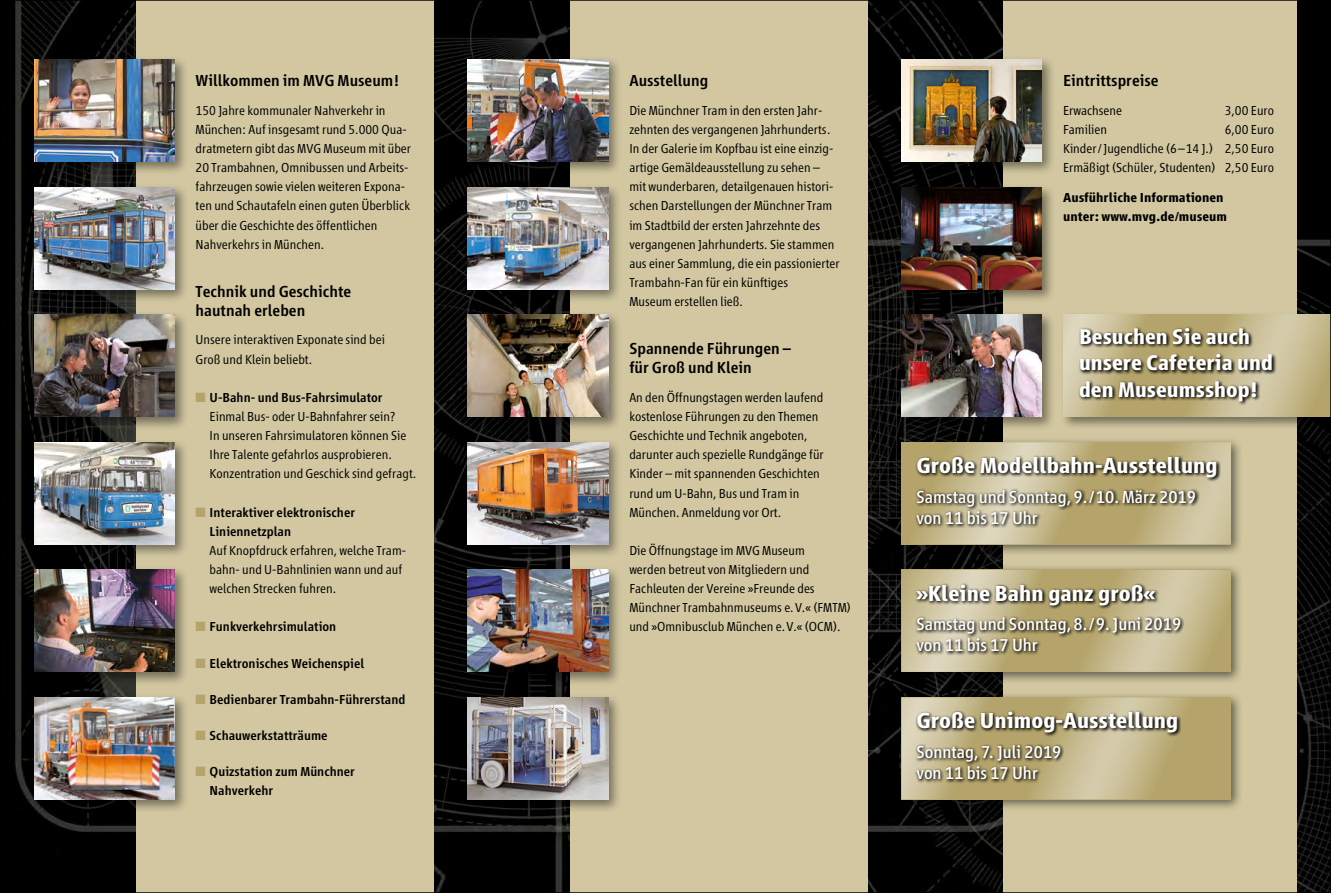
<style>
.page{position:relative;width:1331px;height:893px;background:#fff}
.page>*{position:absolute;margin:0;border:0;box-sizing:border-box;transform-origin:0 0}
.t1{font:700 22.5px "Vialog LT";color:#fff}
.t2{font:700 21.9px/26.2px "Vialog LT";color:#fff}
.t3{font:18px/21px "Vialog LT";color:#fff}
.t4{font:500 16.5px/19.2px "Vialog LT";color:#000}
.t5{font:300 13.5px/19.2px "Vialog LT";color:#000}
.t6{font:500 13.5px/19.2px "Vialog LT";color:#000}
.t7{font:700 13.5px/19.2px "Vialog LT";color:#000}
.s1{color:#b4a46b}
.s2{font-weight:500}
</style>
<div class="page">
<img style="left:2px;top:2px;width:1327px;height:889px">
<div style="left:1003px;top:0;width:294px;height:893px;background:#d2c7a0"></div>
<div style="left:136px;top:0;width:298px;height:893px;background:#d2c7a0"></div>
<div style="left:570px;top:0;width:297px;height:893px;background:#d2c7a0"></div>
<div style="left:895px;top:436px;width:348px;height:121px;background:#000;opacity:.55"></div>
<div style="left:895px;top:564px;width:348px;height:120px;background:#000;opacity:.55"></div>
<div style="left:895px;top:691px;width:348px;height:121px;background:#000;opacity:.55"></div>
<svg style="left:901px;top:442px;width:330px;height:357px"></svg>
<div style="left:30px;top:56px;width:158px;height:120px;background:#000;opacity:.45"></div>
<img style="left:34px;top:60px;width:140px;height:102px">
<div style="left:30px;top:311px;width:158px;height:120px;background:#000;opacity:.45"></div>
<img style="left:34px;top:315px;width:140px;height:102px">
<div style="left:30px;top:566px;width:158px;height:120px;background:#000;opacity:.45"></div>
<img style="left:34px;top:570px;width:140px;height:102px">
<div style="left:464px;top:56px;width:158px;height:120px;background:#000;opacity:.45"></div>
<img style="left:468px;top:60px;width:140px;height:102px">
<div style="left:464px;top:183px;width:158px;height:121px;background:#000;opacity:.45"></div>
<img style="left:468px;top:187px;width:140px;height:102px">
<div style="left:898px;top:56px;width:158px;height:120px;background:#000;opacity:.45"></div>
<img style="left:901px;top:60px;width:141px;height:102px">
<div style="left:464px;top:311px;width:158px;height:120px;background:#000;opacity:.45"></div>
<img style="left:468px;top:315px;width:140px;height:102px">
<div style="left:464px;top:438px;width:158px;height:121px;background:#000;opacity:.45"></div>
<img style="left:468px;top:442px;width:140px;height:102px">
<div style="left:464px;top:566px;width:158px;height:120px;background:#000;opacity:.45"></div>
<img style="left:468px;top:570px;width:140px;height:102px">
<div style="left:898px;top:183px;width:158px;height:121px;background:#000;opacity:.45"></div>
<img style="left:901px;top:187px;width:141px;height:102px">
<div style="left:898px;top:311px;width:158px;height:120px;background:#000;opacity:.45"></div>
<img style="left:901px;top:315px;width:141px;height:102px">
<div style="left:30px;top:693px;width:158px;height:121px;background:#000;opacity:.45"></div>
<img style="left:34px;top:697px;width:140px;height:102px">
<div style="left:464px;top:693px;width:158px;height:121px;background:#000;opacity:.45"></div>
<img style="left:468px;top:697px;width:140px;height:102px">
<div style="left:1060px;top:311px;width:271px;height:119px;background:#000;opacity:.45"></div>
<svg style="left:1063px;top:315px;width:266px;height:102px"></svg>
<div style="left:30px;top:438px;width:158px;height:121px;background:#000;opacity:.45"></div>
<img style="left:34px;top:442px;width:140px;height:102px">
<div style="left:30px;top:183px;width:158px;height:121px;background:#000;opacity:.45"></div>
<img style="left:34px;top:187px;width:140px;height:102px">
<svg style="left:1078px;top:326px;width:198px;height:79px"></svg>
<svg style="left:914px;top:455px;width:307px;height:74px;background:#998f6b"></svg>
<svg style="left:914px;top:582px;width:270px;height:74px;background:#9d9371"></svg>
<svg style="left:914px;top:710px;width:267px;height:74px"></svg>
<p class="t4" style="left:196px;top:71px;width:205px">Willkommen im MVG Museum!</p>
<p class="t5" style="left:196px;top:101px;width:217px">150 Jahre kommunaler Nahverkehr in München: Auf insgesamt rund 5.000 Qua&shy;dratmetern gibt das MVG Museum mit über 20 Trambahnen, Omnibussen und Arbeits&shy;fahrzeugen sowie vielen weiteren Expona&shy;ten und Schautafeln einen guten Überblick über die Geschichte des öffentlichen Nahverkehrs in München.</p>
<p class="t4" style="left:196px;top:281px;width:157px">Technik und Geschichte hautnah erleben</p>
<p class="t5" style="left:196px;top:330px;width:191px">Unsere interaktiven Exponate sind bei<br>Groß und Klein beliebt.</p>
<p class="t5" style="left:210px;top:388px;width:208px;text-indent:-14px"><span class="s1">■</span> <span class="s2">U-Bahn- und Bus-Fahrsimulator </span>Einmal Bus- oder U-Bahnfahrer sein?<br>In unseren Fahrsimulatoren können Sie Ihre Talente gefahrlos ausprobieren.<br>Konzentration und Geschick sind gefragt.</p>
<p class="t6" style="left:210px;top:503px;width:147px;text-indent:-14px"><span class="s1">■</span> Interaktiver elektronischer<br>Liniennetzplan</p>
<p class="t5" style="left:210px;top:541px;width:198px">Auf Knopfdruck erfahren, welche Tram&shy;bahn- und U-Bahnlinien wann und auf welchen Strecken fuhren.</p>
<p class="t6" style="left:196px;top:617px;width:142px"><span class="s1">■</span> Funkverkehrsimulation</p>
<p class="t6" style="left:196px;top:653px;width:170px"><span class="s1">■</span> Elektronisches Weichenspiel</p>
<p class="t6" style="left:196px;top:690px;width:211px"><span class="s1">■</span> Bedienbarer Trambahn-Führerstand</p>
<p class="t6" style="left:196px;top:726px;width:134px"><span class="s1">■</span> Schauwerkstatträume</p>
<p class="t6" style="left:210px;top:762px;width:147px;text-indent:-14px"><span class="s1">■</span> Quizstation zum Münchner<br>Nahverkehr</p>
<p class="t4" style="left:629px;top:71px;width:80px">Ausstellung</p>
<p class="t5" style="left:629px;top:101px;width:212px">Die Münchner Tram in den ersten Jahr&shy;zehnten des vergangenen Jahrhunderts.<br>In der Galerie im Kopfbau ist eine einzig&shy;artige Gemäldeausstellung zu sehen – mit wunderbaren, detailgenauen histori&shy;schen Darstellungen der Münchner Tram im Stadtbild der ersten Jahrzehnte des vergangenen Jahrhunderts. Sie stammen aus einer Sammlung, die ein passionierter Trambahn-Fan für ein künftiges<br>Museum erstellen ließ.</p>
<p class="t4" style="left:629px;top:339px;width:163px">Spannende Führungen – für Groß und Klein</p>
<p class="t5" style="left:629px;top:388px;width:196px">An den Öffnungstagen werden laufend kostenlose Führungen zu den Themen Geschichte und Technik angeboten, darunter auch spezielle Rundgänge für Kinder – mit spannenden Geschichten rund um U-Bahn, Bus und Tram in München. Anmeldung vor Ort.</p>
<p class="t5" style="left:629px;top:541px;width:223px">Die Öffnungstage im MVG Museum<br>werden betreut von Mitgliedern und Fachleuten der Vereine »Freunde des Münchner Trambahnmuseums e.V.« (FMTM) und »Omnibusclub München e.V.« (OCM).</p>
<p class="t4" style="left:1063px;top:71px;width:97px">Eintrittspreise</p>
<p class="t5" style="left:1063px;top:101px;width:61px">Erwachsene</p>
<p class="t5" style="left:1225px;top:101px;width:51px">3,00 Euro</p>
<p class="t5" style="left:1063px;top:120px;width:45px">Familien</p>
<p class="t5" style="left:1063px;top:120px;width:212px;text-align:justify;text-indent:162px">6,00 Euro Kinder/ Jugendliche (6–14 J.) 2,50 Euro Ermäßigt (Schüler, Studenten) 2,50 Euro</p>
<p class="t7" style="left:1063px;top:188px;width:165px">Ausführliche Informationen unter: www.mvg.de/museum</p>
<h2 class="t2" style="left:1079px;top:324px;width:195px">Besuchen Sie auch unsere Cafeteria und den Museumsshop!</h2>
<h1 class="t1" style="left:916px;top:453px;width:303px">Große Modellbahn-Ausstellung</h1>
<h3 class="t3" style="left:916px;top:486px;width:281px">Samstag und Sonntag, 9./10. März 2019 von 11 bis 17 Uhr</h3>
<h1 class="t1" style="left:916px;top:581px;width:240px">»Kleine Bahn ganz groß«</h1>
<h3 class="t3" style="left:916px;top:614px;width:267px">Samstag und Sonntag, 8./9. Juni 2019 von 11 bis 17 Uhr</h3>
<h1 class="t1" style="left:916px;top:709px;width:264px">Große Unimog-Ausstellung</h1>
<h3 class="t3" style="left:916px;top:741px;width:147px">Sonntag, 7. Juli 2019 von 11 bis 17 Uhr</h3>
</div>
